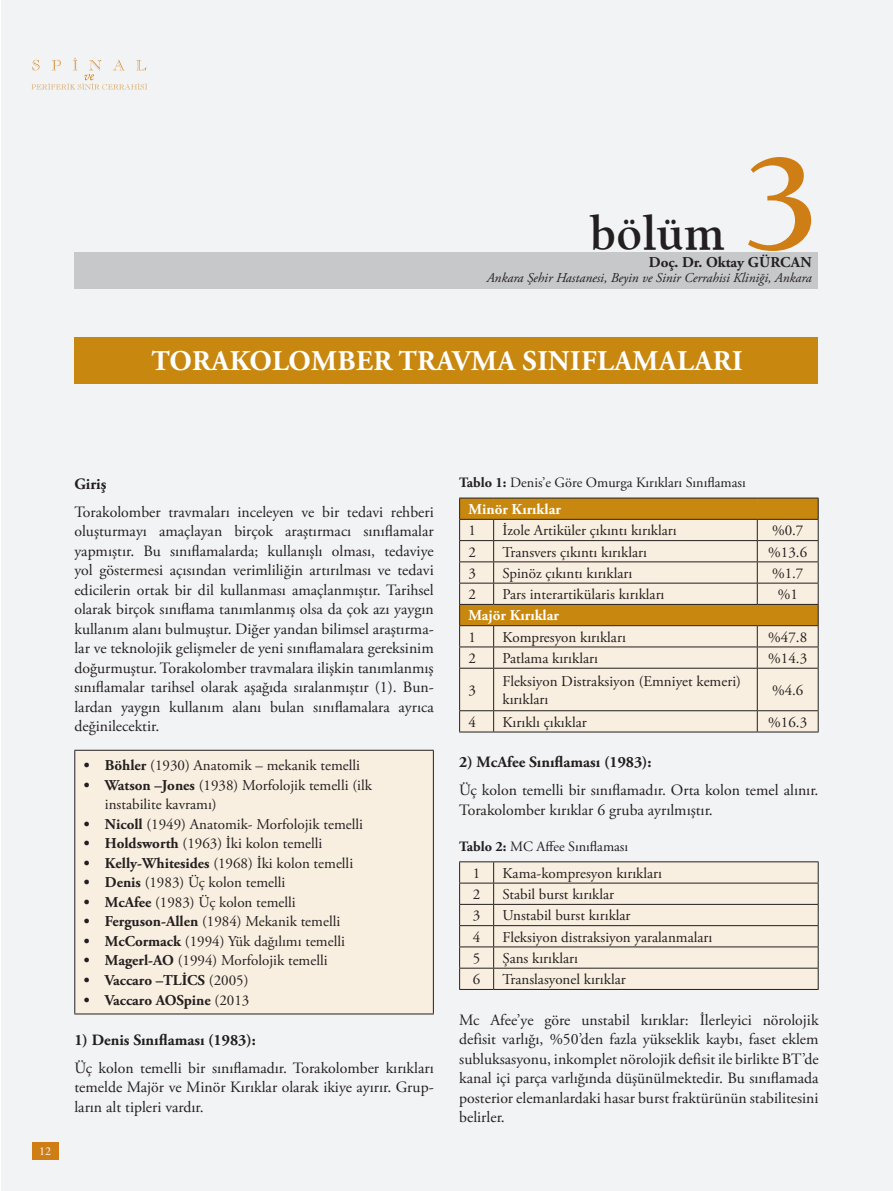
<style>
.page{position:relative;width:893px;height:1191px;background:#fff}
.page>*{position:absolute;margin:0;border:0;box-sizing:border-box;transform-origin:0 0}
.t1{font:700 139.5px "Berkeley";color:#cf7e16}
.t2{font:700 49.5px "Berkeley";color:#231f20}
.t3{font:700 28.5px "Adobe Garamond Pro";letter-spacing:.015em;color:#fff}
.t4{font:15.75px/19.5px "Adobe Garamond Pro";color:#231f20;text-align:justify}
.t5{font:700 15.75px "Adobe Garamond Pro";color:#231f20}
.t6{font:15px/18px "Adobe Garamond Pro";color:#231f20}
.t7{font:700 15px "Adobe Garamond Pro";color:#231f20}
.t8{font:700 15px "Adobe Garamond Pro";color:#fff}
.t9{font:14.25px "Adobe Garamond Pro";color:#231f20}
.t10{font:italic 13.5px "Adobe Garamond Pro";color:#231f20}
.t11{font:12px "Adobe Garamond Pro";color:#fff}
.s1{font-weight:700}
.s2{font-weight:400}
</style>
<div class="page">
<div style="left:1px;top:0;width:892px;height:1191px;background:#f2f3f4"></div>
<div style="left:32px;top:1141px;width:26px;height:18px;background:#cf7e16"></div>
<svg style="left:31px;top:58px;width:116px;height:32px"></svg>
<div style="left:74px;top:252px;width:744px;height:37px;background:#c7c8ca"></div>
<svg style="left:459px;top:498px;width:360px;height:233px;background:#decbad"></svg>
<hr style="left:459px;top:731px;width:35px;height:1px;background:#231f20">
<hr style="left:494px;top:731px;width:263px;height:1px;background:#231f20">
<hr style="left:757px;top:731px;width:62px;height:1px;background:#231f20">
<div style="left:460px;top:862px;width:358px;height:127px;background:#f9efe0"></div>
<hr style="left:459px;top:861px;width:35px;height:1px;background:#231f20">
<hr style="left:494px;top:861px;width:325px;height:1px;background:#231f20">
<hr style="left:459px;top:882px;width:35px;height:1px;background:#231f20">
<hr style="left:494px;top:882px;width:325px;height:1px;background:#231f20">
<hr style="left:459px;top:904px;width:35px;height:1px;background:#231f20">
<hr style="left:494px;top:904px;width:325px;height:1px;background:#231f20">
<hr style="left:459px;top:925px;width:35px;height:1px;background:#231f20">
<hr style="left:494px;top:925px;width:325px;height:1px;background:#231f20">
<hr style="left:459px;top:946px;width:35px;height:1px;background:#231f20">
<hr style="left:494px;top:946px;width:325px;height:1px;background:#231f20">
<hr style="left:459px;top:967px;width:35px;height:1px;background:#231f20">
<svg style="left:459px;top:862px;width:1px;height:127px"></svg>
<hr style="left:494px;top:967px;width:325px;height:1px;background:#231f20">
<svg style="left:493px;top:862px;width:1px;height:127px"></svg>
<svg style="left:818px;top:862px;width:1px;height:127px"></svg>
<hr style="left:459px;top:989px;width:35px;height:1px;background:#231f20">
<hr style="left:494px;top:989px;width:325px;height:1px;background:#231f20">
<div style="left:75px;top:750px;width:358px;height:264px;background:#f9efe0"></div>
<hr style="left:74px;top:750px;width:360px;height:1px;background:#231f20">
<hr style="left:74px;top:750px;width:1px;height:263px;background:#231f20">
<hr style="left:433px;top:750px;width:1px;height:263px;background:#231f20">
<hr style="left:74px;top:1013px;width:360px;height:1px;background:#231f20">
<div style="left:74px;top:337px;width:744px;height:46px;background:#c8880f"></div>
<h2 class="t2" style="left:590px;top:204px;width:136px">bölüm</h2>
<h1 class="t1" style="left:743px;top:120px;width:76px">3</h1>
<p class="t7" style="left:649px;top:253px;width:164px">Doç. Dr. Oktay GÜRCAN</p>
<p class="t10" style="left:487px;top:269px;width:326px">Ankara Şehir Hastanesi, Beyin ve Sinir Cerrahisi Kliniği, Ankara</p>
<h3 class="t3" style="left:152px;top:345px;width:592px">TORAKOLOMBER TRAVMA SINIFLAMALARI</h3>
<p class="t11" style="left:39px;top:1143px;width:13px">12</p>
<p class="t5" style="left:74px;top:474px;width:34px">Giriş</p>
<p class="t4" style="left:74px;top:502px;width:361px">Torakolomber travmaları inceleyen ve bir tedavi rehberi oluşturmayı amaçlayan birçok araştırmacı sınıflamalar yapmıştır. Bu sınıflamalarda; kullanışlı olması, tedaviye yol göstermesi açısından verimliliğin artırılması ve tedavi edicilerin ortak bir dil kullanması amaçlanmıştır. Tarihsel olarak birçok sınıflama tanımlanmış olsa da çok azı yaygın kullanım alanı bulmuştur. Diğer yandan bilimsel araştırma&shy;lar ve teknolojik gelişmeler de yeni sınıflamalara gereksinim doğurmuştur. Torakolomber travmalara ilişkin tanımlanmış sınıflamalar tarihsel olarak aşağıda sıralanmıştır (1). Bun&shy;lardan yaygın kullanım alanı bulan sınıflamalara ayrıca değinilecektir.</p>
<p class="t6" style="left:84px;top:757px;width:278px"><span class="s1">• Böhler</span> (1930) Anatomik – mekanik temelli</p>
<p class="t6" style="left:105px;top:775px;width:268px;line-height:19.5px;text-indent:-21px"><span class="s1">• Watson –Jones</span> (1938) Morfolojik temelli (ilk instabilite kavramı)</p>
<p class="t6" style="left:84px;top:815px;width:281px"><span class="s1">• Nicoll</span> (1949) Anatomik- Morfolojik temelli</p>
<p class="t6" style="left:84px;top:835px;width:240px"><span class="s1">• Holdsworth</span> (1963) İki kolon temelli</p>
<p class="t6" style="left:84px;top:854px;width:271px"><span class="s1">• Kelly-Whitesides</span> (1968) İki kolon temelli</p>
<p class="t6" style="left:84px;top:874px;width:203px"><span class="s1">• Denis</span> (1983) Üç kolon temelli</p>
<p class="t6" style="left:84px;top:893px;width:214px"><span class="s1">• McAfee</span> (1983) Üç kolon temelli</p>
<p class="t6" style="left:84px;top:913px;width:258px"><span class="s1">• Ferguson-Allen</span> (1984) Mekanik temelli</p>
<p class="t6" style="left:84px;top:932px;width:263px"><span class="s1">• McCormack</span> (1994) Yük dağılımı temelli</p>
<p class="t6" style="left:84px;top:952px;width:245px"><span class="s1">• Magerl-AO</span> (1994) Morfolojik temelli</p>
<p class="t7" style="left:84px;top:971px;width:166px">• Vaccaro –TLİCS <span class="s2">(2005)</span></p>
<p class="t7" style="left:84px;top:991px;width:167px">• Vaccaro AOSpine <span class="s2">(2013</span></p>
<p class="t5" style="left:74px;top:1030px;width:183px">1) Denis Sınıflaması (1983):</p>
<p class="t4" style="left:74px;top:1058px;width:361px">Üç kolon temelli bir sınıflamadır. Torakolomber kırıkları temelde Majör ve Minör Kırıklar olarak ikiye ayırır. Grup&shy;ların alt tipleri vardır.</p>
<p class="t9" style="left:459px;top:474px;width:288px"><span class="s1">Tablo 1:</span> Denis’e Göre Omurga Kırıkları Sınıflaması</p>
<p class="t8" style="left:468px;top:500px;width:94px">Minör Kırıklar</p>
<p class="t6" style="left:468px;top:522px;width:9px">1</p>
<p class="t6" style="left:502px;top:522px;width:176px">İzole Artiküler çıkıntı kırıkları</p>
<p class="t6" style="left:772px;top:522px;width:33px">%0.7</p>
<p class="t6" style="left:468px;top:543px;width:9px">2</p>
<p class="t6" style="left:502px;top:543px;width:146px">Transvers çıkıntı kırıkları</p>
<p class="t6" style="left:768px;top:543px;width:40px">%13.6</p>
<p class="t6" style="left:468px;top:564px;width:9px">3</p>
<p class="t6" style="left:502px;top:564px;width:131px">Spinöz çıkıntı kırıkları</p>
<p class="t6" style="left:772px;top:564px;width:33px">%1.7</p>
<p class="t6" style="left:468px;top:586px;width:9px">2</p>
<p class="t6" style="left:502px;top:586px;width:163px">Pars interartikülaris kırıkları</p>
<p class="t6" style="left:778px;top:586px;width:22px">%1</p>
<p class="t8" style="left:468px;top:607px;width:92px">Majör Kırıklar</p>
<p class="t6" style="left:468px;top:628px;width:9px">1</p>
<p class="t6" style="left:502px;top:628px;width:125px">Kompresyon kırıkları</p>
<p class="t6" style="left:768px;top:628px;width:40px">%47.8</p>
<p class="t6" style="left:468px;top:650px;width:9px">2</p>
<p class="t6" style="left:502px;top:650px;width:97px">Patlama kırıkları</p>
<p class="t6" style="left:768px;top:650px;width:40px">%14.3</p>
<p class="t6" style="left:468px;top:681px;width:9px">3</p>
<p class="t6" style="left:502px;top:672px;width:240px">Fleksiyon Distraksiyon (Emniyet kemeri) kırıkları</p>
<p class="t6" style="left:772px;top:681px;width:33px">%4.6</p>
<p class="t6" style="left:468px;top:713px;width:9px">4</p>
<p class="t6" style="left:502px;top:713px;width:86px">Kırıklı çıkıklar</p>
<p class="t6" style="left:768px;top:713px;width:40px">%16.3</p>
<p class="t5" style="left:459px;top:753px;width:194px">2) McAfee Sınıflaması (1983):</p>
<p class="t4" style="left:459px;top:781px;width:361px">Üç kolon temelli bir sınıflamadır. Orta kolon temel alınır.<br>Torakolomber kırıklar 6 gruba ayrılmıştır.</p>
<p class="t9" style="left:459px;top:838px;width:170px"><span class="s1">Tablo 2:</span> MC Affee Sınıflaması</p>
<p class="t6" style="left:473px;top:864px;width:9px">1</p>
<p class="t6" style="left:502px;top:864px;width:161px">Kama-kompresyon kırıkları</p>
<p class="t6" style="left:473px;top:886px;width:9px">2</p>
<p class="t6" style="left:502px;top:886px;width:113px">Stabil burst kırıklar</p>
<p class="t6" style="left:473px;top:907px;width:9px">3</p>
<p class="t6" style="left:502px;top:907px;width:130px">Unstabil burst kırıklar</p>
<p class="t6" style="left:473px;top:928px;width:9px">4</p>
<p class="t6" style="left:502px;top:928px;width:211px">Fleksiyon distraksiyon yaralanmaları</p>
<p class="t6" style="left:473px;top:949px;width:9px">5</p>
<p class="t6" style="left:502px;top:949px;width:77px">Şans kırıkları</p>
<p class="t6" style="left:473px;top:971px;width:9px">6</p>
<p class="t6" style="left:502px;top:971px;width:125px">Translasyonel kırıklar</p>
<p class="t4" style="left:459px;top:1010px;width:361px">Mc Afee’ye göre unstabil kırıklar: İlerleyici nörolojik defisit varlığı, %50’den fazla yükseklik kaybı, faset eklem subluksasyonu, inkomplet nörolojik defisit ile birlikte BT’de kanal içi parça varlığında düşünülmektedir. Bu sınıflamada posterior elemanlardaki hasar burst fraktürünün stabilitesini belirler.</p>
</div>
